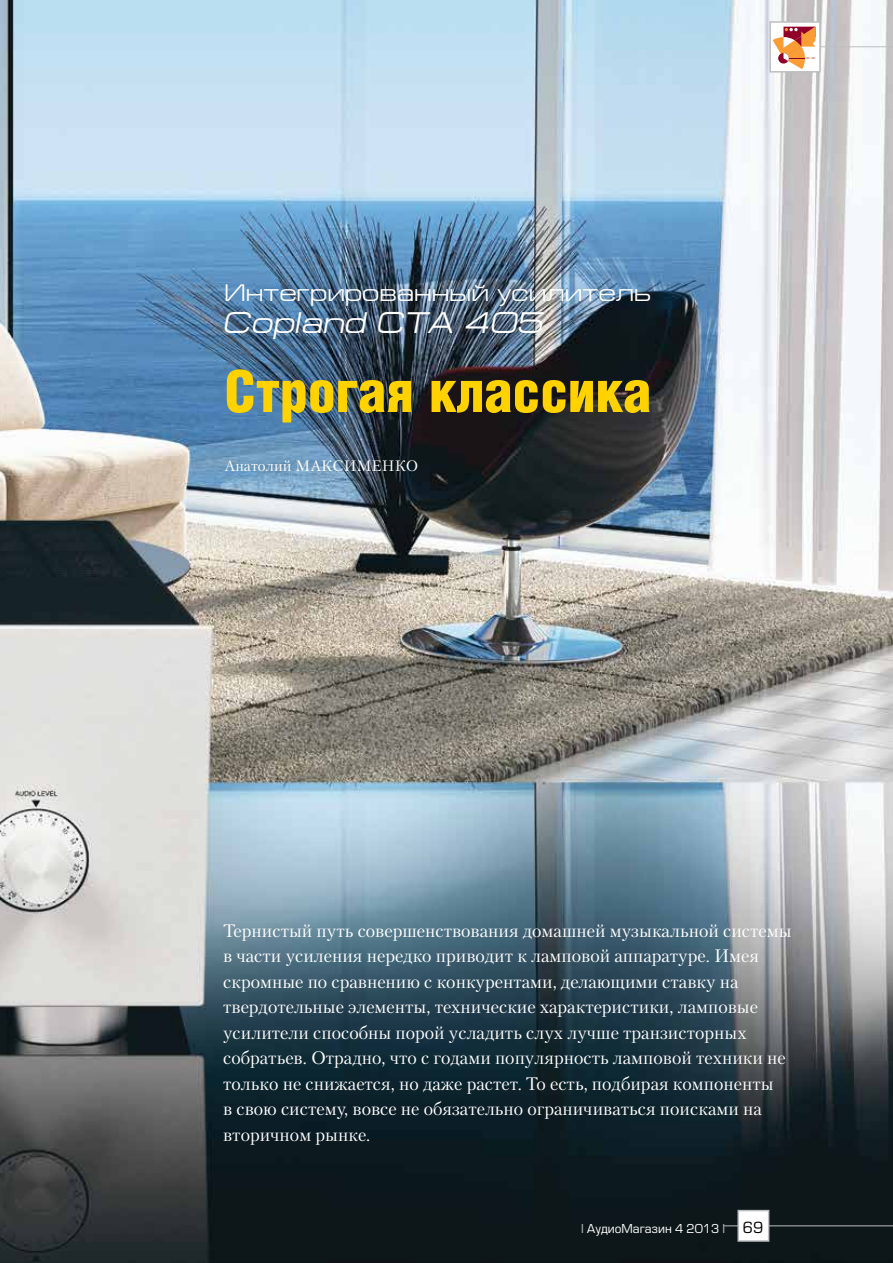
<style>
.page{position:relative;width:893px;height:1263px;background:#fff}
.page>*{position:absolute;margin:0;border:0;box-sizing:border-box;transform-origin:0 0}
.t1{font:700 55.5px "AG Letterica Cond L";color:#ffd200}
.t2{font:italic 30px "Europe Extended C";color:#fff}
.t3{font:24px "Europe Extended C";color:#fff}
.t4{font:18px/25.5px "Petersburg";color:#fff}
.t5{font:15px "Petersburg";color:#fff}
.t6{font:12px "Europe C";color:#fff}
.s1{color:#bcbec0}
.s2{font-size:15px;color:#000}
</style>
<div class="page">
<img style="left:0;top:0;width:893px;height:1263px">
<hr style="left:769px;top:46px;width:124px;height:1px;background:#bcbec0">
<div style="left:770px;top:22px;width:50px;height:50px;background:#fff"></div>
<svg style="left:773px;top:27px;width:42px;height:42px"></svg>
<div style="left:769px;top:21px;width:52px;height:52px;border:2px solid #bcbec0"></div>
<hr style="left:724px;top:1225px;width:169px;height:1px;background:#bcbec0">
<div style="left:737px;top:1210px;width:32px;height:32px;background:#fff;border:2px solid #bcbec0"></div>
<h3 class="t3" style="left:225px;top:280px;width:428px">Интегрированный усилитель</h3>
<h2 class="t2" style="left:225px;top:306px;width:321px">Copland CTA 405</h2>
<h1 class="t1" style="left:225px;top:358px;width:428px">Строгая классика</h1>
<p class="t5" style="left:225px;top:455px;width:191px">Анатолий Максим енко</p>
<p class="t4" style="left:223px;top:918px;width:570px">Тернистый путь совершенствования домашней музыкальной системы в части усиления нередко приводит к ламповой аппаратуре. Имея скромные по сравнению с конкурентами, делающими ставку на твердотельные элементы, технические характеристики, ламповые усилители способны порой усладить слух лучше транзисторных собратьев. Отрадно, что с годами популярность ламповой техники не только не снижается, но даже растет. То есть, подбирая компоненты<br>в свою систему, вовсе не обязательно ограничиваться поисками на вторичном рынке.</p>
<p class="t6" style="left:581px;top:1222px;width:184px"><span class="s1">I</span> АудиоМагазин 4 2013 <span class="s1">I</span> <span class="s2">69</span></p>
</div>
